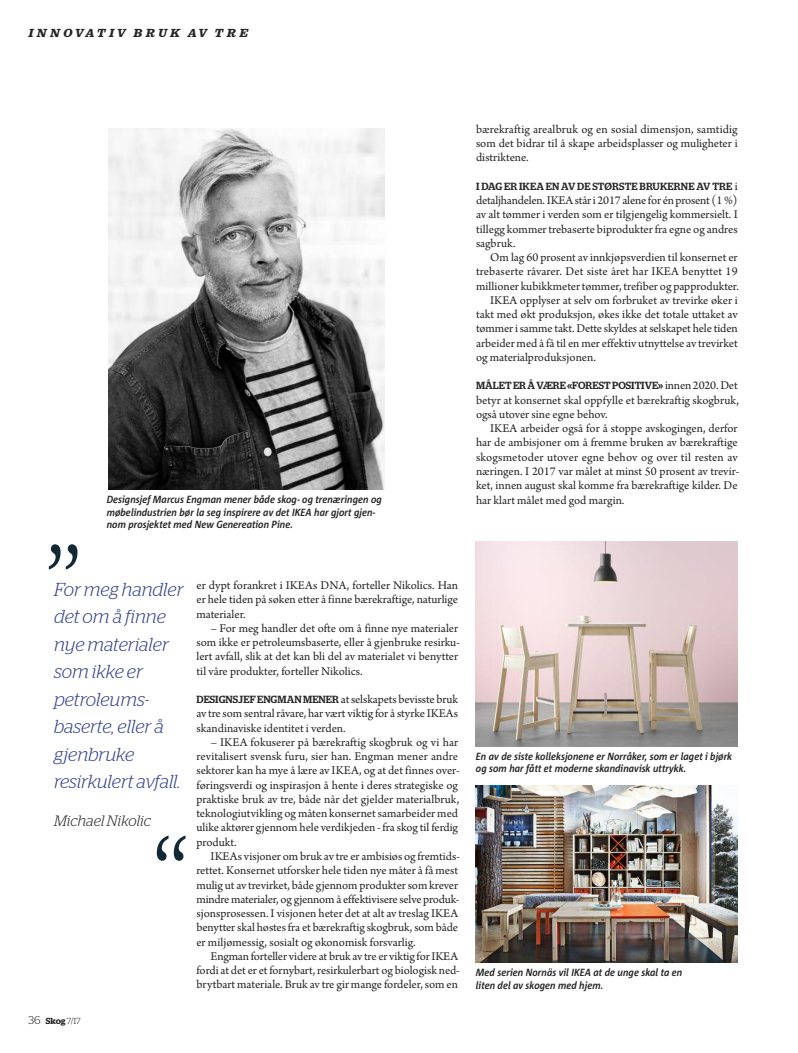
<style>
.page{position:relative;width:798px;height:1053px;background:#fff}
.page>*{position:absolute;margin:0;border:0;box-sizing:border-box;transform-origin:0 0}
.t1{font:italic 300 18.75px/27.5px "Stag";color:#33418b}
.t2{font:italic 300 15px "Stag";letter-spacing:-.005em;color:#272627}
.t3{font:12.5px/14.2px "Arno Pro";letter-spacing:-.005em;color:#272627}
.t4{font:italic 700 10.38px/12.5px "Corpid C1 s S Cd";color:#272627}
.t5{font:500 10.38px "Stag";letter-spacing:.005em;color:#272627}
.t6{font:italic 700 10px "Belizio";letter-spacing:.3em;color:#272627}
.t7{font:600 8.75px "Stag";color:#272627}
.s1{font-family:"Arno Pro";font-weight:400;font-size:12.5px}
.s2{font-weight:300;font-size:11.25px}
.s3{font-weight:300}
.s4{font-family:"Stag";font-weight:500;font-size:10.38px}
</style>
<div class="page">
<img style="left:476px;top:541px;width:261px;height:205px">
<img style="left:476px;top:786px;width:261px;height:176px">
<svg style="left:157px;top:835px;width:28px;height:25px"></svg>
<svg style="left:49px;top:544px;width:28px;height:25px"></svg>
<img style="left:108px;top:128px;width:276px;height:361px">
<p class="t6" style="left:28px;top:27px;width:221px">INNOVATIV BRUK AV TRE</p>
<p class="t4" style="left:107px;top:494px;width:276px">Designsjef Marcus Engman mener både skog- og trenæringen og møbelindustrien bør la seg inspirere av det IKEA har gjort gjen&shy;nom prosjektet med New Genereation Pine.</p>
<p class="t3" style="left:476px;top:123px;width:263px;text-align:justify">bærekraftig arealbruk og en sosial dimensjon, samtidig som det bidrar til å skape arbeidsplasser og muligheter i distriktene.</p>
<p class="t5" style="left:476px;top:182px;width:263px">I DAG ER IKEA EN AV DE STØRSTE BRUKERNE AV TRE <span class="s1">i</span></p>
<p class="t3" style="left:476px;top:194px;width:263px;text-align:justify">detaljhandelen.IKEAståri 2017 alene for én prosent (1%) av alt tømmer i verden som er tilgjengelig kommersielt. I tillegg kommertrebaserte biprodukterfra egne og andres sagbruk.</p>
<p class="t3" style="left:490px;top:251px;width:249px">Om lag 60 prosent av innkjøpsverdien til konsernet er</p>
<p class="t3" style="left:476px;top:265px;width:263px">trebaserte råvarer. Det siste året har IKEA benyttet 19</p>
<p class="t3" style="left:476px;top:280px;width:264px">millioner kubikkmetertømmer, trefiber og papprodukter.</p>
<p class="t3" style="left:490px;top:294px;width:249px">IKEA opplyser at selv om forbruket av trevirke øker i</p>
<p class="t3" style="left:476px;top:308px;width:263px">takt med økt produksjon, økes ikke det totale uttaket av</p>
<p class="t3" style="left:476px;top:322px;width:263px">tømmerisamme takt. Dette skyldes atselskapet hele tiden</p>
<p class="t3" style="left:476px;top:337px;width:263px">arbeidermed å få til enmer effektiv utnyttelse av trevirket</p>
<p class="t3" style="left:476px;top:351px;width:121px">og materialproduksjonen.</p>
<p class="t5" style="left:476px;top:382px;width:263px">MÅLETERÅVÆRE«FORESTPOSITIVE» <span class="s1">innen 2020.Det</span></p>
<p class="t3" style="left:476px;top:394px;width:264px">betyr at konsernet skal oppfylle et bærekraftig skogbruk, også utover sine egne behov.</p>
<p class="t3" style="left:476px;top:422px;width:265px;text-indent:14px">IKEA arbeider også for å stoppe avskogingen, derfor har de ambisjoner om å fremme bruken av bærekraftige skogsmetoder utover egne behov og over til resten av næringen. I 2017 var målet at minst 50 prosent av trevir&shy;ket, innen august skal komme fra bærekraftige kilder. De har klart målet med god margin.</p>
<h1 class="t1" style="left:54px;top:577px;width:131px">For meg handler det om å finne nye materialer som ikke er petroleums&shy;baserte, eller å gjenbruke resirkulert avfall.</h1>
<p class="t2" style="left:54px;top:815px;width:98px">Michael Nikolic</p>
<p class="t7" style="left:29px;top:1017px;width:54px"><span class="s2">36</span> Skog <span class="s3">7/17</span></p>
<p class="t3" style="left:196px;top:579px;width:263px;text-align:justify">er dypt forankret i IKEAs DNA, forteller Nikolics. Han er hele tiden på søken etter å finne bærekraftige, naturlige materialer.</p>
<p class="t3" style="left:196px;top:622px;width:265px;text-indent:14px">– For meg handler det ofte om å finne nye materialer som ikke er petroleumsbaserte, eller å gjenbruke resirku&shy;lert avfall, slik at det kan bli del av materialet vi benytter til våre produkter, forteller Nikolics.</p>
<p class="t3" style="left:196px;top:693px;width:263px;text-align:justify"><span class="s4">DESIGNSJEFENGMANMENER</span> atselskapets bevisste bruk av tre somsentralråvare, har vært viktig for å styrke IKEAs skandinaviske identitet i verden.</p>
<p class="t3" style="left:196px;top:736px;width:265px;text-indent:14px">– IKEA fokuserer på bærekraftig skogbruk og vi har revitalisert svensk furu, sier han. Engman mener andre sektorer kan ha mye å lære av IKEA, og at det finnes over&shy;føringsverdi og inspirasjon å hente i deres strategiske og praktiske bruk av tre, både når det gjelder materialbruk, teknologiutvikling og måten konsernet samarbeider med ulike aktører gjennomhele verdikjeden - fra skog til ferdig produkt.</p>
<p class="t3" style="left:196px;top:850px;width:265px;text-indent:14px">IKEAs visjoner ombruk av tre er ambisiøs og fremtids&shy;rettet. Konsernet utforsker hele tiden nye måter å få mest mulig ut av trevirket, både gjennomproduktersomkrever mindrematerialer, og gjennomå effektivisere selve produk&shy;sjonsprosessen. I visjonen heter det at alt av treslag IKEA benytterskal høstesfra et bærekraftig skogbruk,sombåde er miljømessig, sosialt og økonomisk forsvarlig.</p>
<p class="t3" style="left:196px;top:949px;width:265px;text-indent:14px">Engman forteller videre at bruk av tre er viktig forIKEA fordi at det er etfornybart,resirkulerbart og biologisk ned&shy;brytbart materiale. Bruk av tre gir mange fordeler,som en</p>
<p class="t4" style="left:476px;top:750px;width:258px">En av de siste kolleksjonene er Norråker, som er laget i bjørk og som har fått et moderne skandinavisk uttrykk.</p>
<p class="t4" style="left:476px;top:966px;width:208px">Med serien Nornäs vil IKEA at de unge skal ta en liten del av skogen med hjem.</p>
</div>
